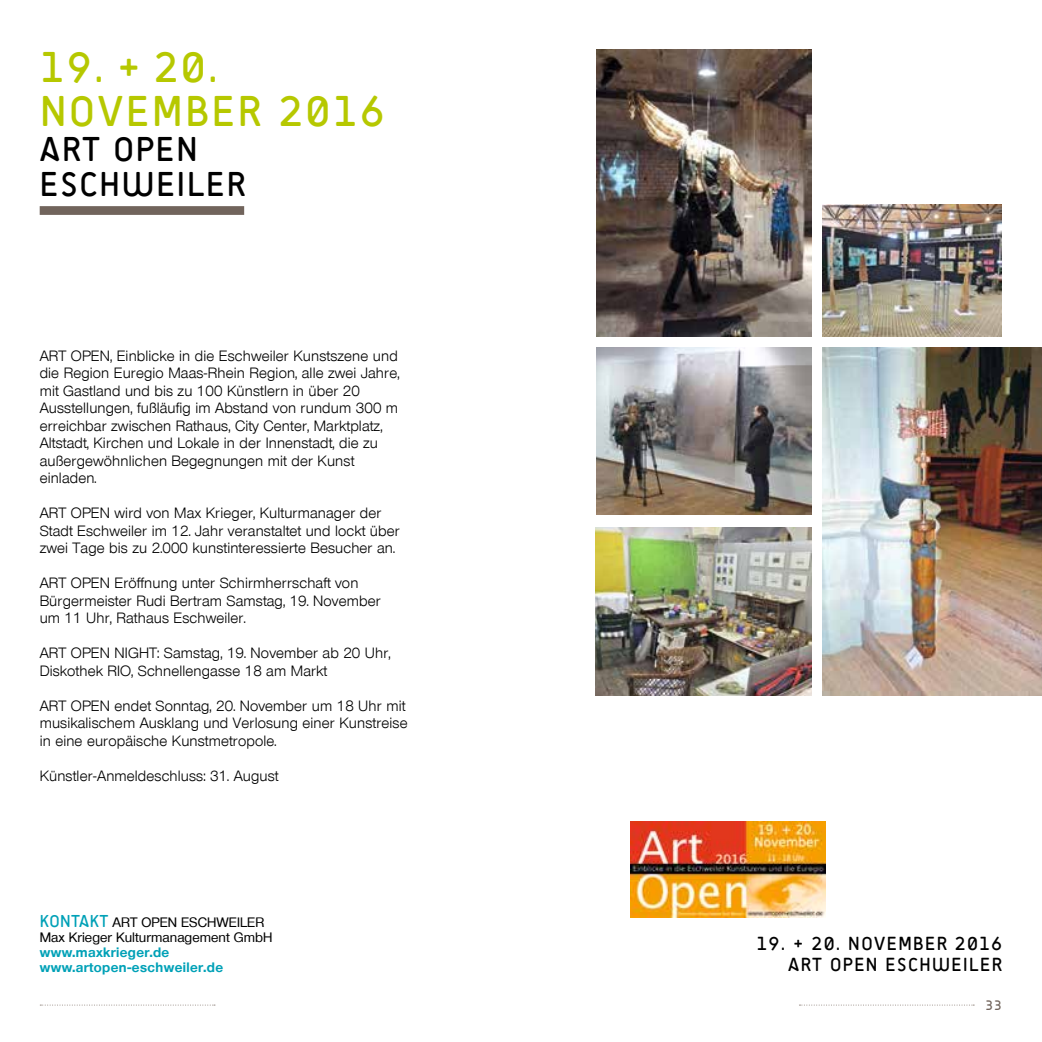
<style>
.page{position:relative;width:1042px;height:1042px;background:#fff}
.page>*{position:absolute;margin:0;border:0;box-sizing:border-box;transform-origin:0 0}
.t1{font:43.75px/43.8px "Sci Fly Sans";letter-spacing:.065em;color:#b6c800}
.t2{font:35px/35px "Sci Fly Sans";letter-spacing:.055em;color:#000}
.t3{font:19.25px/21px "Sci Fly Sans";letter-spacing:.075em;color:#000;text-align:right}
.t4{font:14.53px/17.5px "Olnova";letter-spacing:.01em;color:#000}
.t5{font:14px "Sci Fly Sans";color:#71645c}
.t6{font:500 13.3px/14.9px "Olnova";letter-spacing:.005em;color:#000}
.t7{font:700 13.3px/14.9px "Olnova";letter-spacing:.03em;color:#00a1b7}
.s1{font-family:"Sci Fly Sans";font-weight:400;font-size:17.5px;color:#00a1b7}
</style>
<div class="page">
<svg style="left:799px;top:1004px;width:175px;height:1px"></svg>
<svg style="left:40px;top:1004px;width:175px;height:1px"></svg>
<div style="left:40px;top:206px;width:204px;height:9px;background:#71645c"></div>
<img style="left:630px;top:821px;width:195px;height:96px">
<img style="left:822px;top:204px;width:180px;height:132px">
<img style="left:595px;top:528px;width:216px;height:167px">
<img style="left:596px;top:347px;width:215px;height:168px">
<img style="left:596px;top:50px;width:215px;height:286px">
<img style="left:822px;top:347px;width:220px;height:348px">
<h1 class="t1" style="left:40px;top:48px;width:347px">19. + 20.<br>NOVEMBER 2016</h1>
<h2 class="t2" style="left:40px;top:134px;width:207px">ART OPEN<br>ESCHWEILER</h2>
<p class="t4" style="left:40px;top:347px;width:361px">ART OPEN, Einblicke in die Eschweiler Kunstszene und die Region Euregio Maas-Rhein Region, alle zwei Jahre, mit Gastland und bis zu 100 Künstlern in über 20<br>Ausstellungen, fußläufig im Abstand von rundum 300 m erreichbar zwischen Rathaus, City Center, Marktplatz, Altstadt, Kirchen und Lokale in der Innenstadt, die zu außergewöhnlichen Begegnungen mit der Kunst einladen.</p>
<p class="t4" style="left:40px;top:504px;width:362px">ART OPEN wird von Max Krieger, Kulturmanager der<br>Stadt Eschweiler im 12. Jahr veranstaltet und lockt über zwei Tage bis zu 2.000 kunstinteressierte Besucher an.</p>
<p class="t4" style="left:40px;top:574px;width:342px">ART OPEN Eröffnung unter Schirmherrschaft von<br>Bürgermeister Rudi Bertram Samstag, 19. November um 11 Uhr, Rathaus Eschweiler.</p>
<p class="t4" style="left:40px;top:644px;width:352px">ART OPEN NIGHT: Samstag, 19. November ab 20 Uhr,<br>Diskothek RIO, Schnellengasse 18 am Markt</p>
<p class="t4" style="left:40px;top:697px;width:369px">ART OPEN endet Sonntag, 20. November um 18 Uhr mit musikalischem Ausklang und Verlosung einer Kunstreise in eine europäische Kunstmetropole.</p>
<p class="t4" style="left:40px;top:767px;width:240px">Künstler-Anmeldeschluss: 31. August</p>
<p class="t6" style="left:40px;top:915px;width:234px"><span class="s1">KONTAKT</span> ART OPEN ESCHWEILER<br>Max Krieger Kulturmanagement GmbH</p>
<p class="t7" style="left:40px;top:945px;width:185px">www.maxkrieger.de www.artopen-eschweiler.de</p>
<h3 class="t3" style="left:756px;top:934px;width:247px">19. + 20. NOVEMBER 2016<br>ART OPEN ESCHWEILER</h3>
<p class="t5" style="left:985px;top:999px;width:18px">33</p>
</div>
